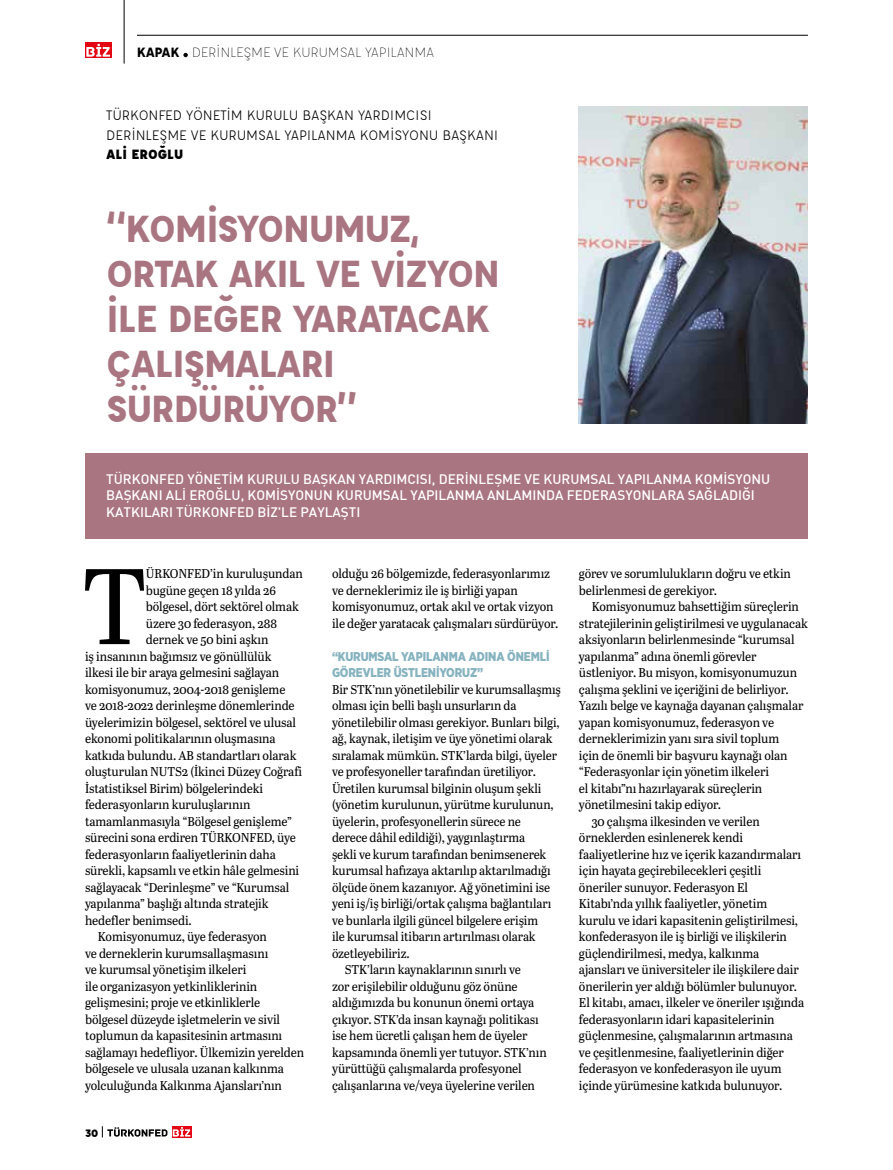
<style>
.page{position:relative;width:893px;height:1170px;background:#fff}
.page>*{position:absolute;margin:0;border:0;box-sizing:border-box;transform-origin:0 0}
.t1{font:107.1px "Abril Text";color:#000;scale:.95 1}
.t2{font:700 42px/45px "Affogato";letter-spacing:-.04em;color:#a97581}
.t3{font:15px/19.5px "Affogato";letter-spacing:-.01em;color:#000}
.t4{font:300 15px "Affogato";letter-spacing:-.02em;color:#000}
.t5{font:900 15px "Affogato";letter-spacing:-.01em;color:#000}
.t6{font:500 13.5px/16.5px "DI Nbek";color:#fff}
.t7{font:12.75px/16.5px "Abril Text";letter-spacing:-.01em;color:#000;scale:.95 1}
.t8{font:12.75px "Abril Text";letter-spacing:-.01em;color:#000;scale:.94 1}
.t9{font:900 12.75px/16.5px "Gotham Narrow";letter-spacing:-.01em;color:#87b3c1;scale:.95 1}
.t10{font:900 12px "Affogato";color:#000}
.s1{font-weight:700}
</style>
<div class="page">
<svg style="left:102px;top:1126px;width:88px;height:11px"></svg>
<div style="left:85px;top:43px;width:26px;height:15px;background:#e30613"></div>
<svg style="left:86px;top:44px;width:24px;height:13px"></svg>
<img style="left:579px;top:106px;width:229px;height:317px">
<div style="left:85px;top:453px;width:723px;height:85px;background:#a97581"></div>
<svg style="left:183px;top:53px;width:5px;height:4px"></svg>
<hr style="left:137px;top:35px;width:671px;height:1px;background:#000">
<hr style="left:124px;top:0;width:1px;height:64px;background:#000">
<p class="t4" style="left:137px;top:43px;width:299px"><span class="s1">KAPAK</span> DERİNLEŞME VE KURUMSAL YAPILANMA</p>
<p class="t3" style="left:106px;top:105px;width:394px">TÜRKONFED YÖNETİM KURULU BAŞKAN YARDIMCISI<br>DERİNLEŞME VE KURUMSAL YAPILANMA KOMİSYONU BAŞKANI</p>
<p class="t5" style="left:106px;top:144px;width:78px">ALİ EROĞLU</p>
<h2 class="t2" style="left:106px;top:204px;width:396px">“KOMİSYONUMUZ,<br>ORTAK AKIL VE VİZYON<br>İLE DEĞER YARATACAK<br>ÇALIŞMALARI<br>SÜRDÜRÜYOR”</h2>
<p class="t6" style="left:106px;top:470px;width:665px">TÜRKONFED YÖNETİM KURULU BAŞKAN YARDIMCISI, DERİNLEŞME VE KURUMSAL YAPILANMA KOMİSYONU<br>BAŞKANI ALİ EROĞLU, KOMİSYONUN KURUMSAL YAPILANMA ANLAMINDA FEDERASYONLARA SAĞLADIĞI<br>KATKILARI TÜRKONFED BİZ'LE PAYLAŞTI</p>
<h1 class="t1" style="left:82px;top:528px;width:70px">T</h1>
<p class="t7" style="left:146px;top:564px;width:167px">ÜRKONFED’in kuruluşundan</p>
<p class="t7" style="left:146px;top:581px;width:139px">bugüne geçen 18 yılda 26</p>
<p class="t7" style="left:146px;top:597px;width:163px">bölgesel, dört sektörel olmak</p>
<p class="t7" style="left:146px;top:614px;width:139px">üzere 30 federasyon, 288</p>
<p class="t7" style="left:146px;top:630px;width:131px">dernek ve 50 bini aşkın</p>
<p class="t7" style="left:85px;top:647px;width:198px">iş insanının bağımsız ve gönüllülük</p>
<p class="t7" style="left:85px;top:663px;width:206px">ilkesi ile bir araya gelmesini sağlayan</p>
<p class="t7" style="left:85px;top:680px;width:212px">komisyonumuz, 2004-2018 genişleme</p>
<p class="t7" style="left:85px;top:696px;width:222px">ve 2018-2022 derinleşme dönemlerinde</p>
<p class="t7" style="left:85px;top:713px;width:224px">üyelerimizin bölgesel, sektörel ve ulusal</p>
<p class="t7" style="left:85px;top:729px;width:202px">ekonomi politikalarının oluşmasına</p>
<p class="t7" style="left:85px;top:746px;width:224px">katkıda bulundu. AB standartları olarak</p>
<p class="t7" style="left:85px;top:762px;width:230px">oluşturulan NUTS2 (İkinci Düzey Coğrafi</p>
<p class="t7" style="left:85px;top:779px;width:189px">İstatistiksel Birim) bölgelerindeki</p>
<p class="t7" style="left:85px;top:795px;width:176px">federasyonların kuruluşlarının</p>
<p class="t7" style="left:85px;top:812px;width:219px">tamamlanmasıyla “Bölgesel genişleme”</p>
<p class="t7" style="left:85px;top:828px;width:224px">sürecini sona erdiren TÜRKONFED, üye</p>
<p class="t7" style="left:85px;top:845px;width:202px">federasyonların faaliyetlerinin daha</p>
<p class="t7" style="left:85px;top:861px;width:227px">sürekli, kapsamlı ve etkin hâle gelmesini</p>
<p class="t7" style="left:85px;top:878px;width:217px">sağlayacak “Derinleşme” ve “Kurumsal</p>
<p class="t7" style="left:85px;top:894px;width:195px">yapılanma” başlığı altında stratejik</p>
<p class="t7" style="left:85px;top:911px;width:114px">hedefler benimsedi.</p>
<p class="t7" style="left:98px;top:927px;width:180px">Komisyonumuz, üye federasyon</p>
<p class="t7" style="left:85px;top:944px;width:194px">ve derneklerin kurumsallaşmasını</p>
<p class="t7" style="left:85px;top:960px;width:171px">ve kurumsal yönetişim ilkeleri</p>
<p class="t7" style="left:85px;top:977px;width:183px">ile organizasyon yetkinliklerinin</p>
<p class="t7" style="left:85px;top:993px;width:186px">gelişmesini; proje ve etkinliklerle</p>
<p class="t7" style="left:85px;top:1010px;width:207px">bölgesel düzeyde işletmelerin ve sivil</p>
<p class="t7" style="left:85px;top:1026px;width:209px">toplumun da kapasitesinin artmasını</p>
<p class="t7" style="left:85px;top:1043px;width:232px">sağlamayı hedefliyor. Ülkemizin yerelden</p>
<p class="t7" style="left:85px;top:1059px;width:211px">bölgesele ve ulusala uzanan kalkınma</p>
<p class="t7" style="left:85px;top:1076px;width:209px">yolculuğunda Kalkınma Ajansları’nın</p>
<p class="t10" style="left:85px;top:1125px;width:15px">30</p>
<p class="t7" style="left:332px;top:564px;width:240px">olduğu 26 bölgemizde, federasyonlarımız ve derneklerimiz ile iş birliği yapan komisyonumuz, ortak akıl ve ortak vizyon ile değer yaratacak çalışmaları sürdürüyor.</p>
<p class="t9" style="left:332px;top:647px;width:230px">“KURUMSAL YAPILANMA ADINA ÖNEMLİ<br>GÖREVLER ÜSTLENİYORUZ”</p>
<p class="t8" style="left:332px;top:680px;width:245px">Bir STK’nın yönetilebilir ve kurumsallaşmış</p>
<p class="t8" style="left:332px;top:696px;width:198px">olması için belli başlı unsurların da</p>
<p class="t8" style="left:332px;top:712px;width:244px">yönetilebilir olması gerekiyor. Bunları bilgi,</p>
<p class="t8" style="left:332px;top:729px;width:236px">ağ, kaynak, iletişim ve üye yönetimi olarak</p>
<p class="t8" style="left:332px;top:745px;width:241px">sıralamak mümkün. STK’larda bilgi, üyeler</p>
<p class="t8" style="left:332px;top:762px;width:218px">ve profesyoneller tarafından üretiliyor.</p>
<p class="t8" style="left:332px;top:778px;width:224px">Üretilen kurumsal bilginin oluşum şekli</p>
<p class="t8" style="left:332px;top:795px;width:237px">(yönetim kurulunun, yürütme kurulunun,</p>
<p class="t8" style="left:332px;top:811px;width:202px">üyelerin, profesyonellerin sürece ne</p>
<p class="t8" style="left:332px;top:828px;width:207px">derece dâhil edildiği), yaygınlaştırma</p>
<p class="t8" style="left:332px;top:844px;width:230px">şekli ve kurum tarafından benimsenerek</p>
<p class="t8" style="left:332px;top:861px;width:234px">kurumsal hafızaya aktarılıp aktarılmadığı</p>
<p class="t8" style="left:332px;top:877px;width:234px">ölçüde önem kazanıyor. Ağ yönetimini ise</p>
<p class="t8" style="left:332px;top:894px;width:235px">yeni iş/iş birliği/ortak çalışma bağlantıları</p>
<p class="t8" style="left:332px;top:910px;width:221px">ve bunlarla ilgili güncel bilgelere erişim</p>
<p class="t8" style="left:332px;top:927px;width:218px">ile kurumsal itibarın artırılması olarak</p>
<p class="t8" style="left:332px;top:943px;width:84px">özetleyebiliriz.</p>
<p class="t7" style="left:345px;top:960px;width:187px">STK’ların kaynaklarının sınırlı ve</p>
<p class="t7" style="left:332px;top:977px;width:197px">zor erişilebilir olduğunu göz önüne</p>
<p class="t7" style="left:332px;top:993px;width:214px">aldığımızda bu konunun önemi ortaya</p>
<p class="t7" style="left:332px;top:1010px;width:219px">çıkıyor. STK’da insan kaynağı politikası</p>
<p class="t7" style="left:332px;top:1026px;width:207px">ise hem ücretli çalışan hem de üyeler</p>
<p class="t7" style="left:332px;top:1043px;width:228px">kapsamında önemli yer tutuyor. STK’nın</p>
<p class="t7" style="left:332px;top:1059px;width:201px">yürüttüğü çalışmalarda profesyonel</p>
<p class="t7" style="left:332px;top:1076px;width:215px">çalışanlarına ve/veya üyelerine verilen</p>
<p class="t7" style="left:579px;top:564px;width:225px">görev ve sorumlulukların doğru ve etkin belirlenmesi de gerekiyor.</p>
<p class="t7" style="left:592px;top:597px;width:220px">Komisyonumuz bahsettiğim süreçlerin</p>
<p class="t7" style="left:579px;top:614px;width:242px">stratejilerinin geliştirilmesi ve uygulanacak</p>
<p class="t7" style="left:579px;top:630px;width:228px">aksiyonların belirlenmesinde “kurumsal</p>
<p class="t7" style="left:579px;top:647px;width:189px">yapılanma” adına önemli görevler</p>
<p class="t7" style="left:579px;top:663px;width:231px">üstleniyor. Bu misyon, komisyonumuzun</p>
<p class="t7" style="left:579px;top:680px;width:222px">çalışma şeklini ve içeriğini de belirliyor.</p>
<p class="t7" style="left:579px;top:696px;width:238px">Yazılı belge ve kaynağa dayanan çalışmalar</p>
<p class="t7" style="left:579px;top:713px;width:207px">yapan komisyonumuz, federasyon ve</p>
<p class="t7" style="left:579px;top:729px;width:212px">derneklerimizin yanı sıra sivil toplum</p>
<p class="t7" style="left:579px;top:746px;width:221px">için de önemli bir başvuru kaynağı olan</p>
<p class="t7" style="left:579px;top:762px;width:202px">“Federasyonlar için yönetim ilkeleri</p>
<p class="t7" style="left:579px;top:779px;width:195px">el kitabı”nı hazırlayarak süreçlerin</p>
<p class="t7" style="left:579px;top:795px;width:151px">yönetilmesini takip ediyor.</p>
<p class="t7" style="left:592px;top:812px;width:178px">30 çalışma ilkesinden ve verilen</p>
<p class="t7" style="left:579px;top:828px;width:174px">örneklerden esinlenerek kendi</p>
<p class="t7" style="left:579px;top:845px;width:235px">faaliyetlerine hız ve içerik kazandırmaları</p>
<p class="t7" style="left:579px;top:861px;width:194px">için hayata geçirebilecekleri çeşitli</p>
<p class="t7" style="left:579px;top:878px;width:179px">öneriler sunuyor. Federasyon El</p>
<p class="t7" style="left:579px;top:894px;width:200px">Kitabı’nda yıllık faaliyetler, yönetim</p>
<p class="t7" style="left:579px;top:911px;width:232px">kurulu ve idari kapasitenin geliştirilmesi,</p>
<p class="t7" style="left:579px;top:927px;width:220px">konfederasyon ile iş birliği ve ilişkilerin</p>
<p class="t7" style="left:579px;top:944px;width:191px">güçlendirilmesi, medya, kalkınma</p>
<p class="t7" style="left:579px;top:960px;width:233px">ajansları ve üniversiteler ile ilişkilere dair</p>
<p class="t7" style="left:579px;top:977px;width:231px">önerilerin yer aldığı bölümler bulunuyor.</p>
<p class="t7" style="left:579px;top:993px;width:239px">El kitabı, amacı, ilkeler ve öneriler ışığında</p>
<p class="t7" style="left:579px;top:1010px;width:208px">federasyonların idari kapasitelerinin</p>
<p class="t7" style="left:579px;top:1026px;width:227px">güçlenmesine, çalışmalarının artmasına</p>
<p class="t7" style="left:579px;top:1043px;width:217px">ve çeşitlenmesine, faaliyetlerinin diğer</p>
<p class="t7" style="left:579px;top:1059px;width:215px">federasyon ve konfederasyon ile uyum</p>
<p class="t7" style="left:579px;top:1076px;width:216px">içinde yürümesine katkıda bulunuyor.</p>
</div>
